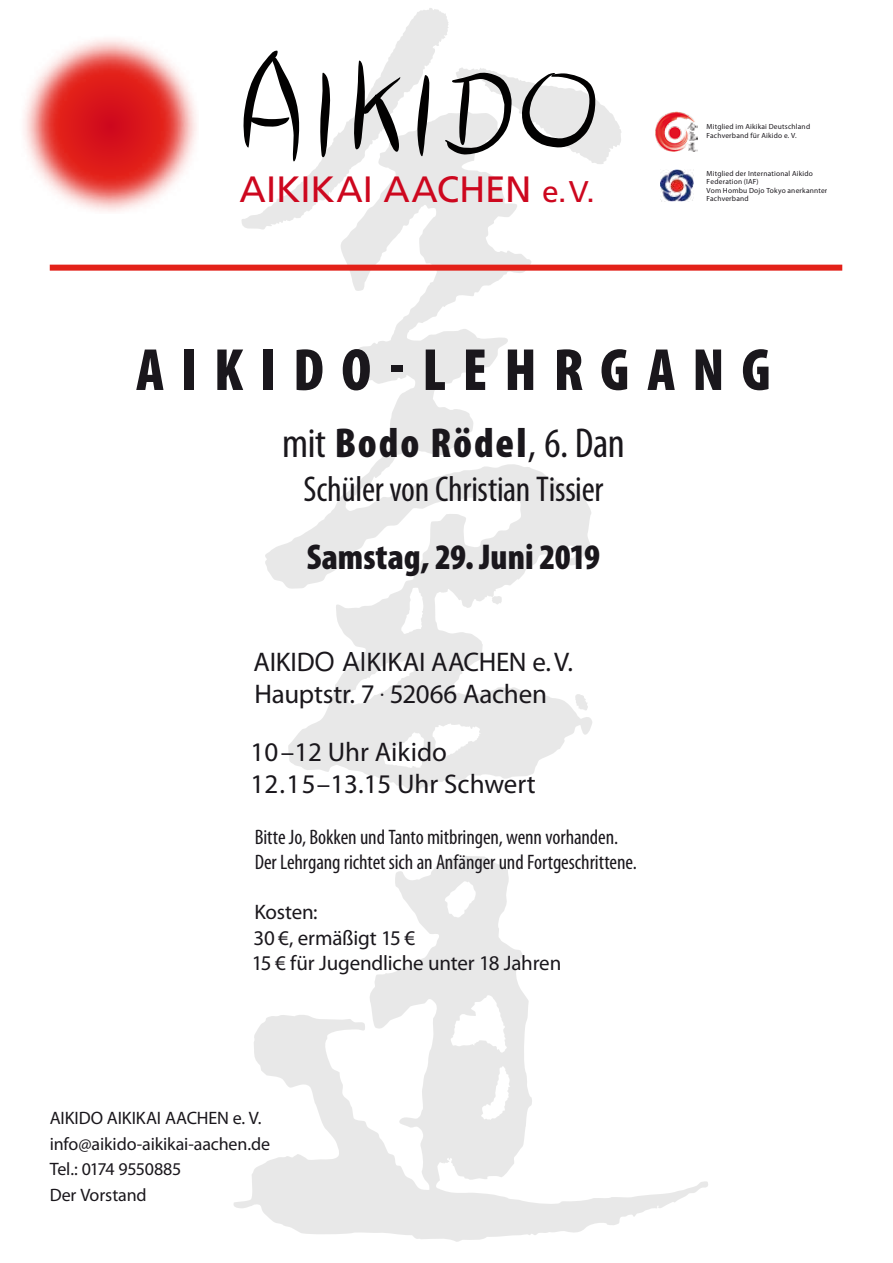
<style>
.page{position:relative;width:893px;height:1263px;background:#fff}
.page>*{position:absolute;margin:0;border:0;box-sizing:border-box;transform-origin:0 0}
.t1{font:900 condensed 60px "Myriad Pro";letter-spacing:.28em;color:#1a171c}
.t2{font:condensed 42px "Myriad Pro";letter-spacing:-.01em;color:#1a171c}
.t3{font:36.6px "Frutiger LT Pro";letter-spacing:-.005em;color:#cd071e}
.t4{font:condensed 36px "Myriad Pro";letter-spacing:-.01em;color:#1a171c}
.t5{font:900 condensed 36px "Myriad Pro";color:#1a171c}
.t6{font:27px/32.4px "Myriad Pro";color:#1a171c}
.t7{font:condensed 21px/25.2px "Myriad Pro";letter-spacing:-.005em;color:#1a171c}
.t8{font:21px/25.2px "Myriad Pro";letter-spacing:-.01em;color:#1a171c}
.t9{font:18px/25.8px "Myriad Pro";letter-spacing:-.01em;color:#1a171c}
.t10{font:7.5px/8.6px "Myriad Pro";letter-spacing:.025em;color:#1a171c}
.s1{font-size:30px}
.s2{font-weight:900}
.s3{font-family:"Segoe UI"}
</style>
<div class="page">
<svg style="left:241px;top:8px;width:208px;height:222px"></svg>
<svg style="left:264px;top:110px;width:329px;height:680px"></svg>
<svg style="left:233px;top:856px;width:475px;height:386px"></svg>
<div style="left:50px;top:265px;width:792px;height:6px;background:#e32119"></div>
<img style="left:661px;top:169px;width:32px;height:33px">
<img style="left:655px;top:111px;width:43px;height:40px">
<svg style="left:24px;top:39px;width:173px;height:173px"></svg>
<div style="left:59px;top:74px;width:102px;height:102px;background:#dc191a;border-radius:50%"></div>
<svg style="left:417px;top:75px;width:13px;height:81px"></svg>
<svg style="left:320px;top:72px;width:10px;height:85px"></svg>
<svg style="left:243px;top:51px;width:57px;height:110px"></svg>
<svg style="left:353px;top:60px;width:48px;height:92px"></svg>
<svg style="left:444px;top:67px;width:177px;height:97px"></svg>
<h3 class="t3" style="left:239px;top:167px;width:357px">AIKIKAI AACHEN <span class="s1">E. V.</span></h3>
<p class="t10" style="left:707px;top:122px;width:105px;line-height:9px">Mitglied im Aikikai Deutschland<br>Fachverband für Aikido e. V.</p>
<p class="t10" style="left:707px;top:169px;width:122px">Mitglied der International Aikido<br>Federation (IAF)<br>Vom Hombu Dojo Tokyo anerkannter</p>
<p class="t10" style="left:707px;top:194px;width:44px">Fachverband</p>
<h1 class="t1" style="left:136px;top:331px;width:636px">Aikido-Lehrgang</h1>
<h2 class="t2" style="left:282px;top:418px;width:344px">mit <span class="s2">Bodo Rödel</span>, 6. Dan</h2>
<h3 class="t4" style="left:304px;top:467px;width:301px">Schüler von Christian Tissier</h3>
<h3 class="t5" style="left:307px;top:534px;width:295px">Samstag, 29. Juni 2019</h3>
<h3 class="t6" style="left:254px;top:645px;width:321px">AIKID<span class="s3">O AI</span>KIKAI AACHEN e. V.<br>Hauptstr. 7 . 52066 Aachen</h3>
<h3 class="t6" style="left:250px;top:735px;width:287px">10–12 Uhr Aikido<br>12.15–13.15 Uhr Schwert</h3>
<h3 class="t7" style="left:255px;top:824px;width:384px">Bitte Jo, Bokken und Tanto mitbringen, wenn vorhanden.<br>Der Lehrgang richtet sich an Anfänger und Fortgeschrittene.</h3>
<h3 class="t8" style="left:252px;top:899px;width:311px">Kosten:<br>30 €, ermäßigt 15 €<br>15 € für Jugendliche unter 18 Jahren</h3>
<h3 class="t9" style="left:50px;top:1104px;width:19px">Aikid</h3>
<h3 class="t9" style="left:91px;top:1104px;width:35px">o Aikikai</h3>
<h3 class="t9" style="left:165px;top:1104px;width:23px">Aachen</h3>
<h3 class="t9" style="left:50px;top:1104px;width:222px;text-indent:183px">e. V. info@aikido-aikikai-aachen.de<br>Tel.: 0174 9550885<br>Der Vorstand</h3>
</div>
